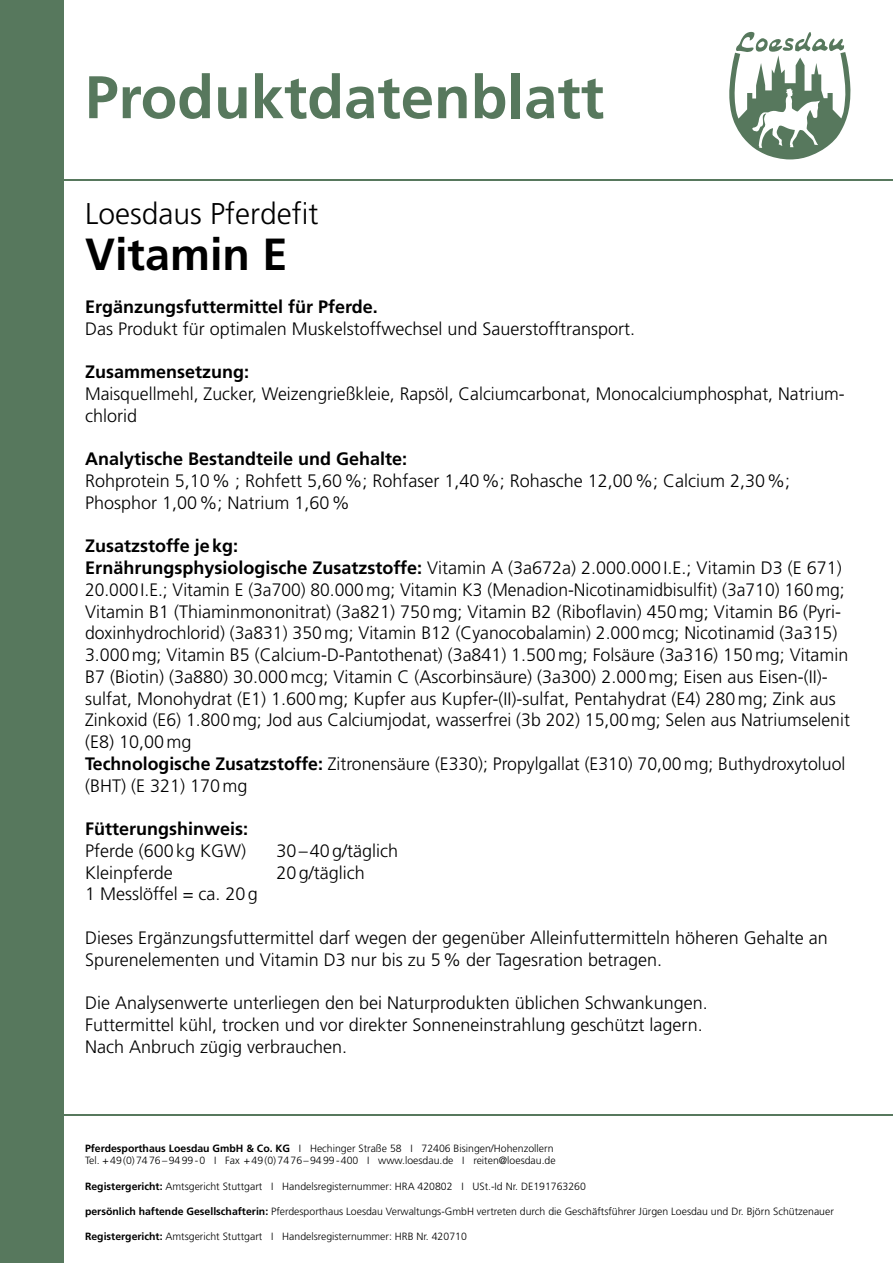
<style>
.page{position:relative;width:893px;height:1263px;background:#fff}
.page>*{position:absolute;margin:0;border:0;box-sizing:border-box;transform-origin:0 0}
.t1{font:700 60px "Frutiger LT Std";color:#57785d}
.t2{font:700 45px "Frutiger LT Std";color:#000}
.t3{font:300 30px "Frutiger LT Std";color:#000}
.t4{font:300 18px/21.8px "Frutiger LT Std";color:#000}
.t5{font:700 18px "Frutiger LT Std";color:#000}
.t6{font:300 10.5px/12.6px "Frutiger LT Std";color:#000}
.s1{font-weight:700}
</style>
<div class="page">
<svg style="left:729px;top:31px;width:122px;height:128px"></svg>
<hr style="left:0;top:180px;width:893px;height:1px;background:#57785d">
<hr style="left:0;top:1114px;width:893px;height:1px;background:#57785d">
<div style="left:0;top:0;width:64px;height:1263px;background:#57785d"></div>
<h1 class="t1" style="left:85px;top:62px;width:521px">Produktdatenblatt</h1>
<h3 class="t3" style="left:85px;top:197px;width:235px">Loesdaus Pferdefit</h3>
<h2 class="t2" style="left:85px;top:227px;width:204px">Vitamin E</h2>
<p class="t5" style="left:85px;top:296px;width:294px">Ergänzungsfuttermittel für Pferde.</p>
<p class="t4" style="left:85px;top:318px;width:552px">Das Produkt für optimalen Muskelstoffwechsel und Sauerstofftransport.</p>
<p class="t5" style="left:85px;top:361px;width:166px">Zusammensetzung:</p>
<p class="t4" style="left:85px;top:383px;width:761px">Maisquellmehl, Zucker, Weizengrießkleie, Rapsöl, Calciumcarbonat, Monocalciumphosphat, Natrium&shy;chlorid</p>
<p class="t5" style="left:85px;top:448px;width:324px">Analytische Bestandteile und Gehalte:</p>
<p class="t4" style="left:85px;top:470px;width:707px">Rohprotein 5,10% ; Rohfett 5,60%; Rohfaser 1,40%; Rohasche 12,00%; Calcium 2,30%;<br>Phosphor 1,00%; Natrium 1,60%</p>
<p class="t4" style="left:85px;top:535px;width:766px"><span class="s1">Zusatzstoffe jekg:<br>Ernährungsphysiologische Zusatzstoffe:</span> Vitamin A (3a672a) 2.000.000I.E.; Vitamin D3 (E 671)<br>20.000I.E.; Vitamin E (3a700) 80.000mg; Vitamin K3 (Menadion-Nicotinamidbisulfit) (3a710) 160mg; Vitamin B1 (Thiaminmononitrat) (3a821) 750mg; Vitamin B2 (Riboflavin) 450mg; Vitamin B6 (Pyri&shy;doxinhydrochlorid) (3a831) 350mg; Vitamin B12 (Cyanocobalamin) 2.000mcg; Nicotinamid (3a315)<br>3.000mg; Vitamin B5 (Calcium-D-Pantothenat) (3a841) 1.500mg; Folsäure (3a316) 150mg; Vitamin B7 (Biotin) (3a880) 30.000mcg; Vitamin C (Ascorbinsäure) (3a300) 2.000mg; Eisen aus Eisen-(II)- sulfat, Monohydrat (E1) 1.600mg; Kupfer aus Kupfer-(II)-sulfat, Pentahydrat (E4) 280mg; Zink aus Zinkoxid (E6) 1.800mg; Jod aus Calciumjodat, wasserfrei (3b 202) 15,00mg; Selen aus Natriumselenit (E8) 10,00mg<br><span class="s1">Technologische Zusatzstoffe:</span> Zitronensäure (E330); Propylgallat (E310) 70,00mg; Buthydroxytoluol (BHT) (E 321) 170mg</p>
<p class="t5" style="left:85px;top:818px;width:165px">Fütterungshinweis:</p>
<p class="t4" style="left:85px;top:840px;width:162px">Pferde (600kg KGW)</p>
<p class="t4" style="left:276px;top:840px;width:123px">30–40g/täglich</p>
<p class="t4" style="left:85px;top:862px;width:89px">Kleinpferde</p>
<p class="t4" style="left:276px;top:862px;width:90px">20g/täglich</p>
<p class="t4" style="left:85px;top:883px;width:174px">1 Messlöffel = ca. 20g</p>
<p class="t4" style="left:85px;top:927px;width:744px">Dieses Ergänzungsfuttermittel darf wegen der gegenüber Alleinfuttermitteln höheren Gehalte an<br>Spurenelementen und Vitamin D3 nur bis zu 5% der Tagesration betragen.</p>
<p class="t4" style="left:85px;top:992px;width:624px">Die Analysenwerte unterliegen den bei Naturprodukten üblichen Schwankungen.<br>Futtermittel kühl, trocken und vor direkter Sonneneinstrahlung geschützt lagern.<br>Nach Anbruch zügig verbrauchen.</p>
<p class="t6" style="left:85px;top:1142px;width:472px"><span class="s1">Pferdesporthaus Loesdau GmbH &amp; Co. KG</span> I Hechinger Straße 58 I 72406 Bisingen/Hohenzollern<br>Tel. +49(0)7476–9499-0 I Fax +49(0)7476–9499-400 I www.loesdau.de I reiten@loesdau.de</p>
<p class="t6" style="left:85px;top:1180px;width:502px"><span class="s1">Registergericht:</span> Amtsgericht Stuttgart I Handelsregisternummer: HRA 420802 I USt.-Id Nr. DE191763260</p>
<p class="t6" style="left:85px;top:1205px;width:750px"><span class="s1">persönlich haftende Gesellschafterin:</span> Pferdesporthaus Loesdau Verwaltungs-GmbH vertreten durch die Geschäftsführer Jürgen Loesdau und Dr. Björn Schützenauer</p>
<p class="t6" style="left:85px;top:1230px;width:383px"><span class="s1">Registergericht:</span> Amtsgericht Stuttgart I Handelsregisternummer: HRB Nr. 420710</p>
</div>
